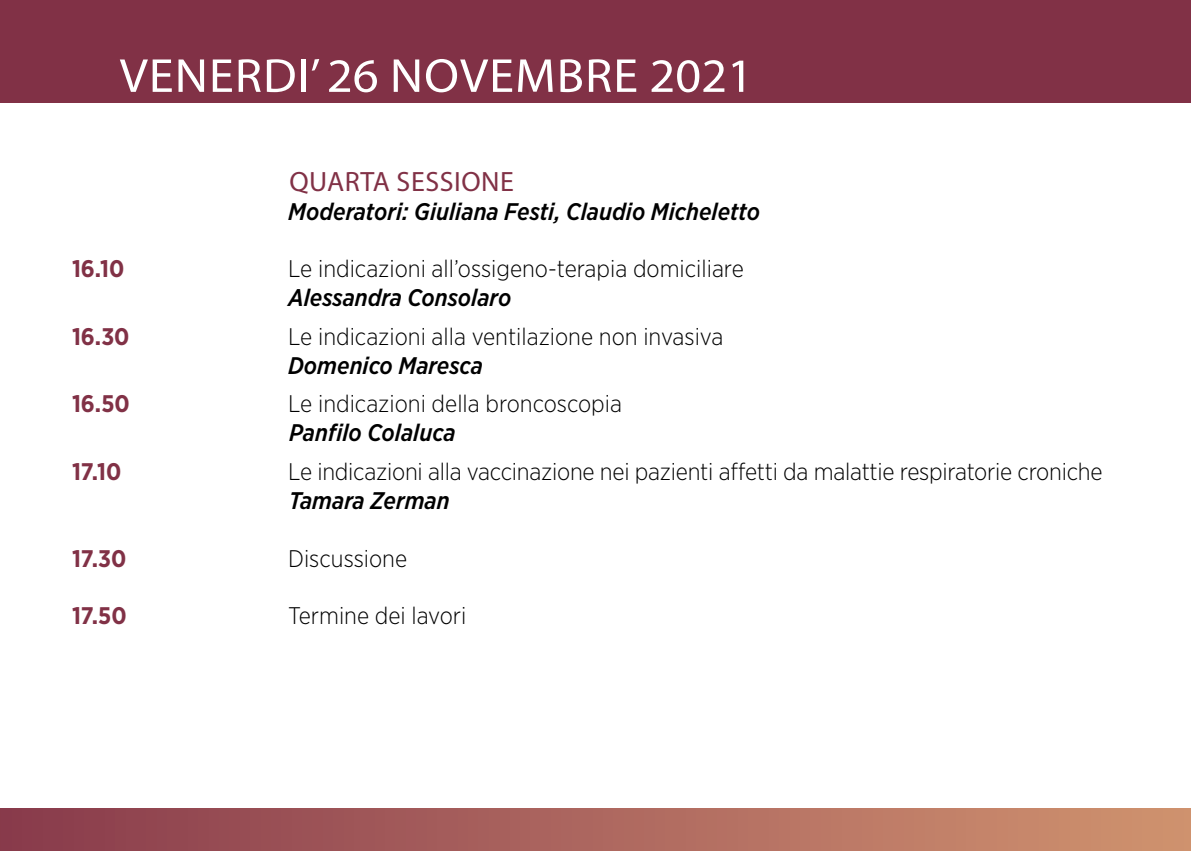
<style>
.page{position:relative;width:1191px;height:851px;background:#fff}
.page>*{position:absolute;margin:0;border:0;box-sizing:border-box;transform-origin:0 0}
.t1{font:48px "Myriad Pro";letter-spacing:.02em;color:#fff;scale:1.05 1}
.t2{font:28px "Myriad Pro";letter-spacing:.02em;color:#813146}
.t3{font:300 24px "Gotham Narrow";color:#000}
.t4{font:italic 500 24px "Gotham Narrow";color:#000}
.t5{font:700 24px "Gotham Narrow";color:#813146}
</style>
<div class="page">
<div style="left:0;top:0;width:1191px;height:102px;background:#813146"></div>
<div style="left:0;top:808px;width:1191px;height:42px;background:linear-gradient(to right,#893b4d,#d19370)"></div>
<h1 class="t1" style="left:120px;top:46px;width:605px">VENERDI’ 26 NOVEMBRE 2021</h1>
<p class="t2" style="left:289px;top:164px;width:226px">QUARTA SESSIONE</p>
<p class="t4" style="left:288px;top:196px;width:473px">Moderatori: Giuliana Festi, Claudio Micheletto</p>
<p class="t5" style="left:72px;top:253px;width:54px">16.10</p>
<p class="t3" style="left:288px;top:254px;width:457px">Le indicazioni all’ossigeno-terapia domiciliare</p>
<p class="t4" style="left:288px;top:282px;width:225px">Alessandra Consolaro</p>
<p class="t5" style="left:72px;top:321px;width:59px">16.30</p>
<p class="t3" style="left:288px;top:321px;width:437px">Le indicazioni alla ventilazione non invasiva</p>
<p class="t4" style="left:288px;top:350px;width:196px">Domenico Maresca</p>
<p class="t5" style="left:72px;top:388px;width:59px">16.50</p>
<p class="t3" style="left:288px;top:389px;width:335px">Le indicazioni della broncoscopia</p>
<p class="t4" style="left:289px;top:417px;width:168px">Panfilo Colaluca</p>
<p class="t5" style="left:72px;top:456px;width:51px">17.10</p>
<p class="t3" style="left:288px;top:457px;width:816px">Le indicazioni alla vaccinazione nei pazienti affetti da malattie respiratorie croniche</p>
<p class="t4" style="left:289px;top:485px;width:162px">Tamara Zerman</p>
<p class="t5" style="left:72px;top:542px;width:56px">17.30</p>
<p class="t3" style="left:288px;top:543px;width:121px">Discussione</p>
<p class="t5" style="left:72px;top:600px;width:56px">17.50</p>
<p class="t3" style="left:288px;top:601px;width:180px">Termine dei lavori</p>
</div>
